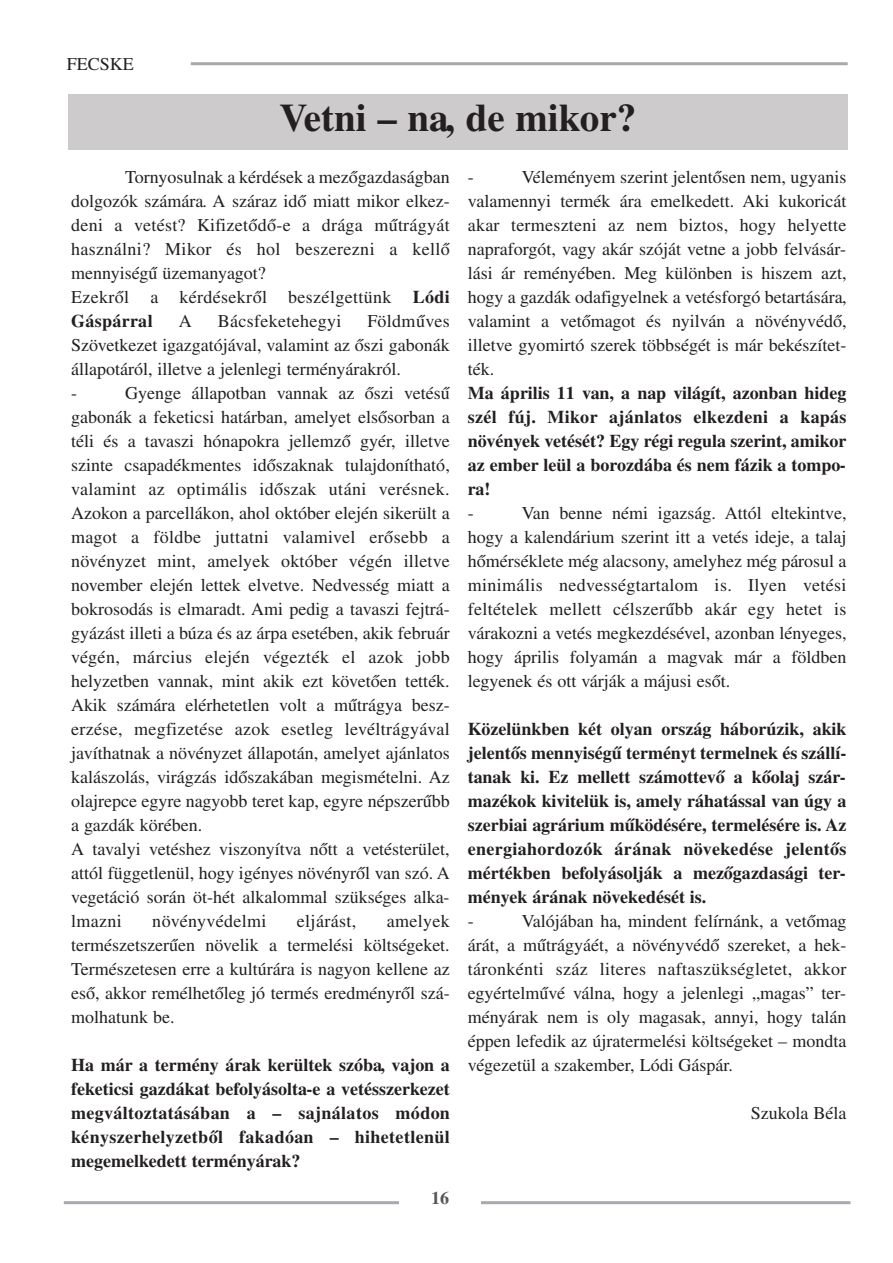
<style>
.page{position:relative;width:893px;height:1263px;background:#fff}
.page>*{position:absolute;margin:0;border:0;box-sizing:border-box;transform-origin:0 0}
.t1{font:700 39px "Times CE";color:#231f20}
.t2{font:18px/24px "Times CE";color:#231f20;text-align:justify}
.t3{font:700 18px/24px "Times CE";color:#231f20;text-align:justify}
.t4{font:18px "Times CE";letter-spacing:.02em;color:#231f20}
.t5{font:700 18px "Times CE";color:#57585a}
.s1{font-weight:700}
</style>
<div class="page">
<hr style="left:191px;top:62px;width:657px;height:3px;background:#a8a9ad">
<hr style="left:64px;top:1201px;width:786px;height:3px;background:#a8a9ad">
<div style="left:400px;top:1188px;width:81px;height:24px;background:#fff"></div>
<div style="left:68px;top:94px;width:779px;height:55px;background:#cdcbcb"></div>
<p class="t2" style="left:67px;top:52px;width:69px">FECSKE</p>
<h1 class="t1" style="left:280px;top:94px;width:358px">Vetni – na, de mikor?</h1>
<p class="t2" style="left:71px;top:165px;width:380px;text-align:left;text-indent:54px">Tornyosulnak a kérdések a mezőgazdaságban dolgozók számára. A száraz idő miatt mikor elkez&shy;deni a vetést? Kifizetődő-e a drága műtrágyát használni? Mikor és hol beszerezni a kellő mennyiségű üzemanyagot?<br>Ezekről a kérdésekről beszélgettünk <span class="s1">Lódi Gáspárral</span></p>
<p class="t2" style="left:468px;top:165px;width:380px;text-indent:54px">Véleményem szerint jelentősen nem, ugyanis valamennyi termék ára emelkedett. Aki kukoricát akar termeszteni az nem biztos, hogy helyette napraforgót, vagy akár szóját vetne a jobb felvásár&shy;lási ár reményében. Meg különben is hiszem azt, hogy a gazdák odafigyelnek a vetésforgó betartására, valamint a vetőmagot és nyilván a növényvédő, illetve gyomirtó szerek többségét is már bekészítet&shy;ték.</p>
<p class="t3" style="left:468px;top:380px;width:380px">Ma április 11 van, a nap világít, azonban hideg szél fúj. Mikor ajánlatos elkezdeni a kapás növények vetését? Egy régi regula szerint, amikor az ember leül a borozdába és nem fázik a tompo&shy;ra!</p>
<p class="t2" style="left:468px;top:501px;width:7px">-</p>
<p class="t2" style="left:468px;top:165px;width:7px">-</p>
<p class="t2" style="left:71px;top:309px;width:380px;text-align:left;text-indent:296px">Földműves<br>Szövetkezet igazgatójával, valamint az őszi gabonák állapotáról, illetve a jelenlegi terményárakról.<br>-</p>
<p class="t2" style="left:179px;top:309px;width:14px">A</p>
<p class="t4" style="left:218px;top:311px;width:125px">Bácsfeketehegyi</p>
<p class="t2" style="left:71px;top:381px;width:380px;text-align:left;text-indent:54px">Gyenge állapotban vannak az őszi vetésű gabonák a feketicsi határban, amelyet elsősorban a téli és a tavaszi hónapokra jellemző gyér, illetve szinte csapadékmentes időszaknak tulajdonítható, valamint az optimális időszak utáni verésnek.<br>Azokon a parcellákon, ahol október elején sikerült a magot a földbe juttatni valamivel erősebb a növényzet mint, amelyek október végén illetve november elején lettek elvetve. Nedvesség miatt a bokrosodás is elmaradt. Ami pedig a tavaszi fejtrá&shy;gyázást illeti a búza és az árpa esetében, akik február végén, március elején végezték el azok jobb helyzetben vannak, mint akik ezt követően tették.<br>Akik számára elérhetetlen volt a műtrágya besz&shy;erzése, megfizetése azok esetleg levéltrágyával javíthatnak a növényzet állapotán, amelyet ajánlatos kalászolás, virágzás időszakában megismételni. Az olajrepce egyre nagyobb teret kap, egyre népszerűbb a gazdák körében.<br>A tavalyi vetéshez viszonyítva nőtt a vetésterület, attól függetlenül, hogy igényes növényről van szó. A vegetáció során öt-hét alkalommal szükséges alka&shy;lmazni</p>
<p class="t2" style="left:468px;top:501px;width:380px;text-indent:54px">Van benne némi igazság. Attól eltekintve, hogy a kalendárium szerint itt a vetés ideje, a talaj hőmérséklete még alacsony, amelyhez még párosul a minimális nedvességtartalom is. Ilyen vetési feltételek mellett célszerűbb akár egy hetet is várakozni a vetés megkezdésével, azonban lényeges, hogy április folyamán a magvak már a földben legyenek és ott várják a májusi esőt.</p>
<p class="t3" style="left:468px;top:716px;width:380px">Közelünkben két olyan ország háborúzik, akik jelentős mennyiségű terményt termelnek és szállí&shy;tanak ki. Ez mellett számottevő a kőolaj szár&shy;mazékok kivitelük is, amely ráhatással van úgy a szerbiai agrárium működésére, termelésére is. Az energiahordozók árának növekedése jelentős mértékben befolyásolják a mezőgazdasági ter&shy;mények árának növekedését is.</p>
<p class="t2" style="left:468px;top:908px;width:7px">-</p>
<p class="t2" style="left:468px;top:908px;width:380px;text-indent:54px">Valójában ha, mindent felírnánk, a vetőmag árát, a műtrágyáét, a növényvédő szereket, a hek&shy;táronkénti száz literes naftaszükségletet, akkor egyértelművé válna, hogy a jelenlegi „magas” ter&shy;ményárak nem is oly magasak, annyi, hogy talán éppen lefedik az újratermelési költségeket – mondta végezetül a szakember, Lódi Gáspár.</p>
<p class="t2" style="left:751px;top:1100px;width:97px">Szukola Béla</p>
<p class="t2" style="left:71px;top:909px;width:380px;text-indent:316px">amelyek természetszerűen növelik a termelési költségeket.<br>Természetesen erre a kultúrára is nagyon kellene az eső, akkor remélhetőleg jó termés eredményről szá&shy;molhatunk be.</p>
<p class="t3" style="left:71px;top:1052px;width:380px">Ha már a termény árak kerültek szóba, vajon a feketicsi gazdákat befolyásolta-e a vetésszerkezet megváltoztatásában a – sajnálatos módon kényszerhelyzetből fakadóan – hihetetlenül megemelkedett terményárak?</p>
<p class="t4" style="left:152px;top:911px;width:116px">növényvédelmi</p>
<p class="t4" style="left:297px;top:911px;width:61px">eljárást,</p>
<p class="t5" style="left:431px;top:1187px;width:19px">16</p>
</div>
